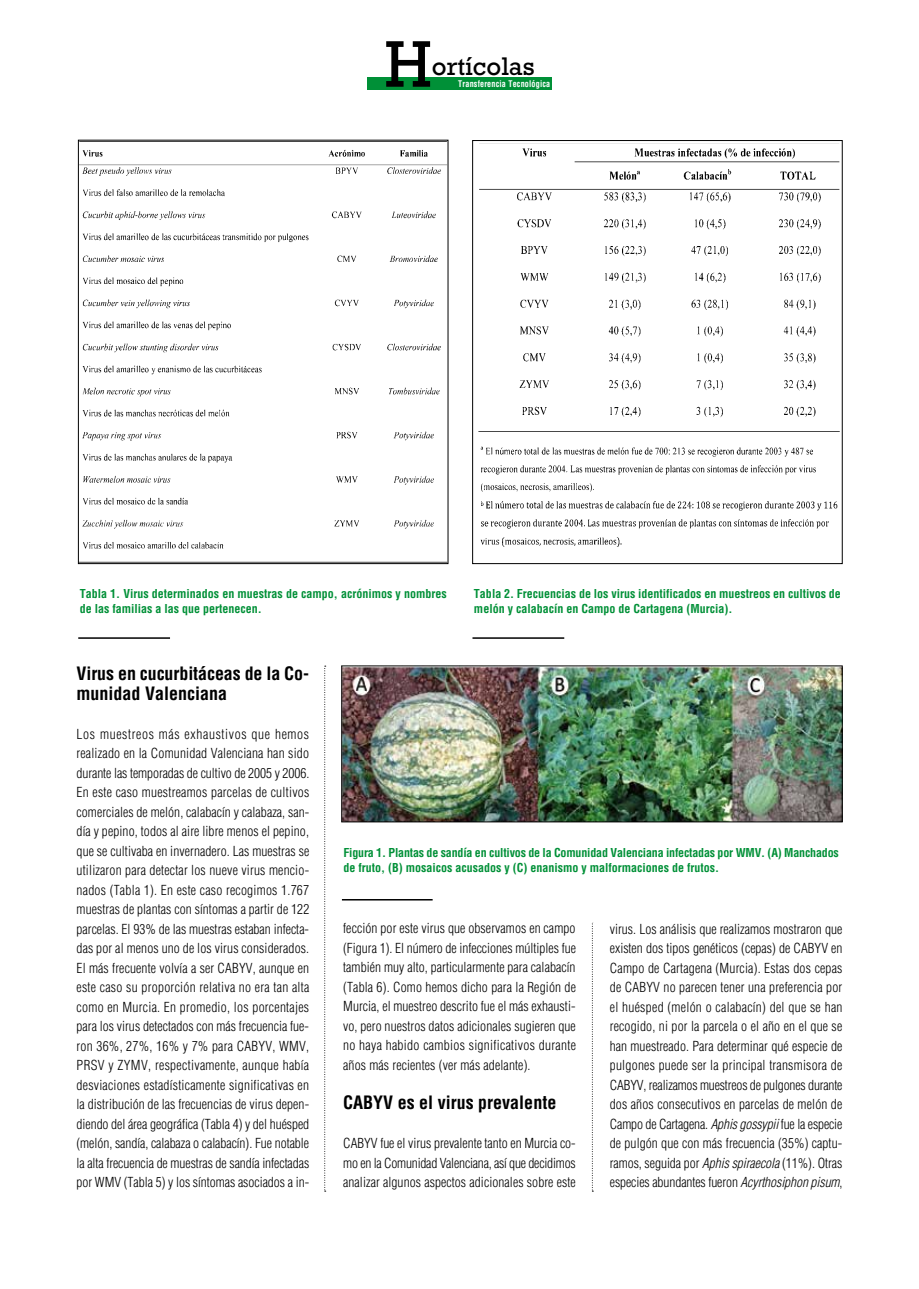
<style>
.page{position:relative;width:919px;height:1289px;background:#fff}
.page>*{position:absolute;margin:0;border:0;box-sizing:border-box;transform-origin:0 0}
.t1{font:67.05px "Rockwell";color:#000}
.t2{font:25.95px "Rockwell";color:#000}
.t3{font:700 condensed 18px/19.5px "Helvetica";color:#000}
.t4{font:300 condensed 13.5px/19.5px "Helvetica";color:#000;text-align:justify}
.t5{font:700 condensed 12px/15px "Helvetica";color:#009037}
.t6{font:700 condensed 9px "Helvetica";letter-spacing:.025em;color:#fff;scale:.9 1}
.s1{font-style:italic}
</style>
<div class="page">
<svg style="left:324px;top:665px;width:2px;height:526px"></svg>
<svg style="left:592px;top:922px;width:1px;height:269px"></svg>
<div style="left:367px;top:77px;width:185px;height:13px;background:#009037"></div>
<img style="left:80px;top:149px;width:366px;height:400px">
<hr style="left:78px;top:637px;width:92px;height:1px;background:#000">
<img style="left:479px;top:143px;width:360px;height:404px">
<div style="left:472px;top:140px;width:370px;height:423px;border:1px solid #000"></div>
<hr style="left:472px;top:637px;width:92px;height:1px;background:#000">
<img style="left:343px;top:667px;width:497px;height:153px">
<div style="left:341px;top:665px;width:501px;height:157px;border:1px solid #000"></div>
<hr style="left:342px;top:899px;width:90px;height:1px;background:#000">
<img style="left:478px;top:144px;width:362px;height:291px">
<h1 class="t1" style="left:384px;top:25px;width:49px">H</h1>
<h2 class="t2" style="left:432px;top:51px;width:104px">ortícolas</h2>
<p class="t6" style="left:458px;top:79px;width:104px">Transferencia Tecnológica</p>
<p class="t5" style="left:80px;top:586px;width:368px">Tabla 1. Virus determinados en muestras de campo, acrónimos y nombres de las familias a las que pertenecen.</p>
<p class="t5" style="left:474px;top:586px;width:368px">Tabla 2. Frecuencias de los virus identificados en muestreos en cultivos de melón y calabacín en Campo de Cartagena (Murcia).</p>
<h3 class="t3" style="left:77px;top:663px;width:234px">Virus en cucurbitáceas de la Co&shy;munidad Valenciana</h3>
<p class="t4" style="left:77px;top:724px;width:234px">Los muestreos más exhaustivos que hemos realizado en la Comunidad Valenciana han sido durante las temporadas de cultivo de 2005 y 2006.<br>En este caso muestreamos parcelas de cultivos comerciales de melón, calabacín y calabaza, san&shy;día y pepino, todos al aire libre menos el pepino, que se cultivaba en invernadero. Las muestras se utilizaron para detectar los nueve virus mencio&shy;nados (Tabla 1). En este caso recogimos 1.767 muestras de plantas con síntomas a partir de 122 parcelas. El 93% de las muestras estaban infecta&shy;das por al menos uno de los virus considerados.<br>El más frecuente volvía a ser CABYV, aunque en este caso su proporción relativa no era tan alta como en Murcia. En promedio, los porcentajes para los virus detectados con más frecuencia fue&shy;ron 36%, 27%, 16% y 7% para CABYV, WMV, PRSV y ZYMV, respectivamente, aunque había desviaciones estadísticamente significativas en la distribución de las frecuencias de virus depen&shy;diendo del área geográfica (Tabla 4) y del huésped (melón, sandía, calabaza o calabacín). Fue notable la alta frecuencia de muestras de sandía infectadas por WMV (Tabla 5) y los síntomas asociados a in-</p>
<p class="t5" style="left:343px;top:845px;width:497px">Figura 1. Plantas de sandía en cultivos de la Comunidad Valenciana infectadas por WMV. (A) Manchados de fruto, (B) mosaicos acusados y (C) enanismo y malformaciones de frutos.</p>
<p class="t4" style="left:343px;top:918px;width:234px">fección por este virus que observamos en campo (Figura 1). El número de infecciones múltiples fue también muy alto, particularmente para calabacín (Tabla 6). Como hemos dicho para la Región de Murcia, el muestreo descrito fue el más exhausti&shy;vo, pero nuestros datos adicionales sugieren que no haya habido cambios significativos durante años más recientes (ver más adelante).</p>
<h3 class="t3" style="left:343px;top:1092px;width:215px">CABYV es el virus prevalente</h3>
<p class="t4" style="left:343px;top:1133px;width:234px">CABYV fue el virus prevalente tanto en Murcia co&shy;mo en la Comunidad Valenciana, así que decidimos analizar algunos aspectos adicionales sobre este</p>
<p class="t4" style="left:609px;top:918px;width:234px">virus. Los análisis que realizamos mostraron que existen dos tipos genéticos (cepas) de CABYV en Campo de Cartagena (Murcia). Estas dos cepas de CABYV no parecen tener una preferencia por el huésped (melón o calabacín) del que se han recogido, ni por la parcela o el año en el que se han muestreado. Para determinar qué especie de pulgones puede ser la principal transmisora de CABYV, realizamos muestreos de pulgones durante dos años consecutivos en parcelas de melón de Campo de Cartagena. <span class="s1">Aphis gossypii</span> fue la especie de pulgón que con más frecuencia (35%) captu&shy;ramos, seguida por <span class="s1">Aphis spiraecola</span> (11%). Otras especies abundantes fueron <span class="s1">Acyrthosiphon pisum</span>,</p>
</div>
